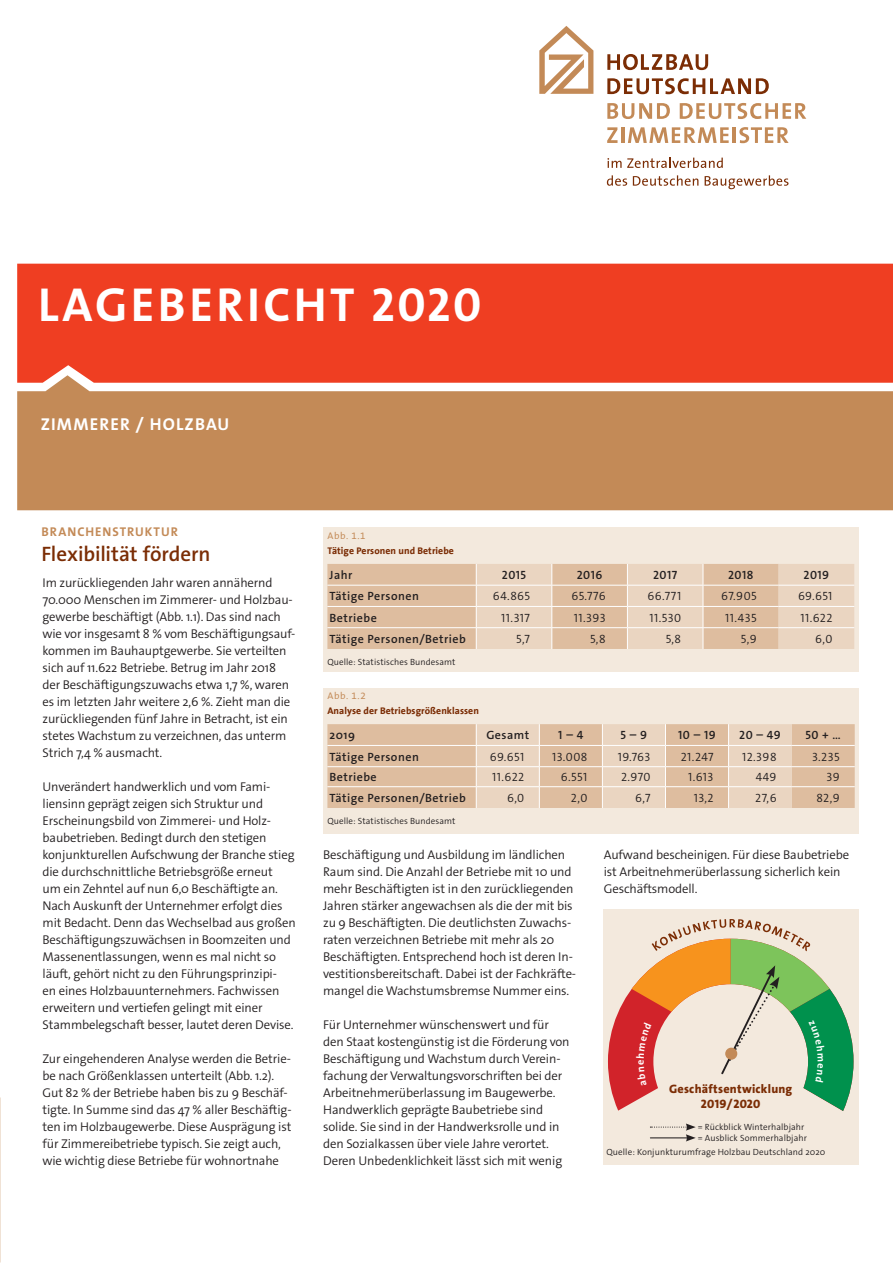
<style>
.page{position:relative;width:893px;height:1263px;background:#fff}
.page>*{position:absolute;margin:0;border:0;box-sizing:border-box;transform-origin:0 0}
.t1{font:700 48px "The Sans Os F";letter-spacing:.07em;color:#fff}
.t2{font:600 21px "The Sans Os F";letter-spacing:-.005em;color:#7b2d05}
.t3{font:700 17.25px "The Sans Os F";letter-spacing:.07em;color:#fff}
.t4{font:300 12.75px/17px "The Sans Os F";letter-spacing:-.01em;color:#231f20}
.t5{font:700 12.75px "The Sans Os F";letter-spacing:.075em;color:#c38a57}
.t6{font:800 12.15px/15.8px "The Sans Os F";letter-spacing:.02em;color:#7b2d05;text-align:center}
.t7{font:300 12px "The Sans Os F";letter-spacing:.04em;color:#231f20}
.t8{font:600 12px "The Sans Os F";letter-spacing:.04em;color:#231f20}
.t9{font:700 9.75px "The Sans Office LF";letter-spacing:.005em;color:#7b2d05}
.t10{font:9.75px "The Sans Office LF";letter-spacing:.065em;color:#c38a57}
.t11{font:300 9px/10.8px "The Sans Os F";letter-spacing:.01em;color:#231f20}
</style>
<div class="page">
<div style="left:323px;top:527px;width:536px;height:145px;background:#f3e9dd"></div>
<svg style="left:539px;top:26px;width:54px;height:68px"></svg>
<svg style="left:607px;top:54px;width:101px;height:16px"></svg>
<svg style="left:607px;top:78px;width:162px;height:16px"></svg>
<svg style="left:607px;top:103px;width:63px;height:16px"></svg>
<svg style="left:680px;top:103px;width:126px;height:16px"></svg>
<svg style="left:607px;top:127px;width:10px;height:16px"></svg>
<hr style="left:621px;top:127px;width:3px;height:16px;background:#c38a57">
<svg style="left:628px;top:127px;width:101px;height:16px"></svg>
<hr style="left:733px;top:127px;width:3px;height:16px;background:#c38a57">
<svg style="left:739px;top:127px;width:50px;height:16px"></svg>
<svg style="left:607px;top:158px;width:116px;height:10px"></svg>
<svg style="left:607px;top:175px;width:20px;height:11px"></svg>
<svg style="left:633px;top:175px;width:65px;height:11px"></svg>
<svg style="left:705px;top:175px;width:83px;height:14px"></svg>
<div style="left:17px;top:264px;width:876px;height:111px;background:#ef3e22"></div>
<svg style="left:17px;top:375px;width:876px;height:135px;fill:#c38a57"></svg>
<div style="left:323px;top:687px;width:536px;height:146px;background:#f3e9dd"></div>
<div style="left:603px;top:909px;width:255px;height:256px;background:#f3e9dd"></div>
<svg style="left:650px;top:1123px;width:46px;height:18px"></svg>
<svg style="left:327px;top:564px;width:527px;height:85px"></svg>
<hr style="left:779px;top:627px;width:75px;height:1px;background:#fff">
<svg style="left:327px;top:724px;width:528px;height:84px"></svg>
<hr style="left:792px;top:786px;width:63px;height:1px;background:#fff">
<svg style="left:608px;top:919px;width:245px;height:192px"></svg>
<h1 class="t1" style="left:38px;top:274px;width:445px">LAGEBERICHT 2020</h1>
<h3 class="t3" style="left:41px;top:413px;width:190px">ZIMMERER / HOLZBAU</h3>
<p class="t5" style="left:42px;top:523px;width:138px">BRANCHENSTRUKTUR</p>
<h2 class="t2" style="left:41px;top:541px;width:171px">Flexibilität fördern</h2>
<p class="t4" style="left:43px;top:574px;width:254px">Im zurückliegenden Jahr waren annähernd 70.000 Menschen im Zimmerer- und Holzbau&shy;gewerbe beschäftigt (Abb. 1.1). Das sind nach wie vor insgesamt 8 % vom Beschäftigungsauf&shy;kommen im Bauhauptgewerbe. Sie verteilten sich auf 11.622 Betriebe. Betrug im Jahr 2018 der Beschäftigungszuwachs etwa 1,7 %, waren es im letzten Jahr weitere 2,6 %. Zieht man die zurückliegenden fünf Jahre in Betracht, ist ein stetes Wachstum zu verzeichnen, das unterm Strich 7,4 % ausmacht.</p>
<p class="t4" style="left:43px;top:778px;width:255px">Unverändert handwerklich und vom Fami&shy;liensinn geprägt zeigen sich Struktur und Erscheinungsbild von Zimmerei- und Holz&shy;baubetrieben. Bedingt durch den stetigen konjunkturellen Aufschwung der Branche stieg die durchschnittliche Betriebsgröße erneut<br>um ein Zehntel auf nun 6,0 Beschäftigte an.<br>Nach Auskunft der Unternehmer erfolgt dies mit Bedacht. Denn das Wechselbad aus großen Beschäftigungszuwächsen in Boomzeiten und Massenentlassungen, wenn es mal nicht so läuft, gehört nicht zu den Führungsprinzipi-<br>en eines Holzbauunternehmers. Fachwissen erweitern und vertiefen gelingt mit einer Stammbelegschaft besser, lautet deren Devise.</p>
<p class="t4" style="left:43px;top:1050px;width:250px">Zur eingehenderen Analyse werden die Betrie&shy;be nach Größenklassen unterteilt (Abb. 1.2).<br>Gut 82 % der Betriebe haben bis zu 9 Beschäf&shy;tigte. In Summe sind das 47 % aller Beschäftig&shy;ten im Holzbaugewerbe. Diese Ausprägung ist für Zimmereibetriebe typisch. Sie zeigt auch, wie wichtig diese Betriebe für wohnortnahe</p>
<p class="t10" style="left:327px;top:530px;width:40px">Abb. 1.1</p>
<p class="t9" style="left:327px;top:545px;width:128px">Tätige Personen und Betriebe</p>
<p class="t8" style="left:330px;top:567px;width:24px">Jahr</p>
<p class="t8" style="left:502px;top:567px;width:26px">2015</p>
<p class="t8" style="left:577px;top:567px;width:27px">2016</p>
<p class="t8" style="left:653px;top:567px;width:26px">2017</p>
<p class="t8" style="left:728px;top:567px;width:27px">2018</p>
<p class="t8" style="left:804px;top:567px;width:27px">2019</p>
<p class="t8" style="left:330px;top:588px;width:91px">Tätige Personen</p>
<p class="t7" style="left:493px;top:588px;width:39px">64.865</p>
<p class="t7" style="left:571px;top:588px;width:36px">65.776</p>
<p class="t7" style="left:648px;top:588px;width:35px">66.771</p>
<p class="t7" style="left:721px;top:588px;width:37px">67.905</p>
<p class="t7" style="left:798px;top:588px;width:36px">69.651</p>
<p class="t8" style="left:330px;top:610px;width:49px">Betriebe</p>
<p class="t7" style="left:501px;top:610px;width:30px">11.317</p>
<p class="t7" style="left:574px;top:610px;width:33px">11.393</p>
<p class="t7" style="left:649px;top:610px;width:33px">11.530</p>
<p class="t7" style="left:725px;top:610px;width:33px">11.435</p>
<p class="t7" style="left:800px;top:610px;width:34px">11.622</p>
<p class="t8" style="left:330px;top:631px;width:138px">Tätige Personen/Betrieb</p>
<p class="t7" style="left:516px;top:631px;width:15px">5,7</p>
<p class="t7" style="left:590px;top:631px;width:17px">5,8</p>
<p class="t7" style="left:666px;top:631px;width:17px">5,8</p>
<p class="t7" style="left:741px;top:631px;width:17px">5,9</p>
<p class="t7" style="left:815px;top:631px;width:19px">6,0</p>
<p class="t11" style="left:327px;top:656px;width:130px">Quelle: Statistisches Bundesamt</p>
<p class="t10" style="left:327px;top:691px;width:40px">Abb. 1.2</p>
<p class="t9" style="left:327px;top:705px;width:153px">Analyse der Betriebsgrößenklassen</p>
<p class="t8" style="left:330px;top:727px;width:27px">2019</p>
<p class="t8" style="left:486px;top:727px;width:44px">Gesamt</p>
<p class="t8" style="left:558px;top:727px;width:27px">1 – 4</p>
<p class="t8" style="left:620px;top:727px;width:28px">5 – 9</p>
<p class="t8" style="left:678px;top:727px;width:39px">10 – 19</p>
<p class="t8" style="left:739px;top:727px;width:43px">20 – 49</p>
<p class="t8" style="left:805px;top:727px;width:37px">50 + …</p>
<p class="t8" style="left:330px;top:749px;width:91px">Tätige Personen</p>
<p class="t7" style="left:490px;top:749px;width:36px">69.651</p>
<p class="t7" style="left:552px;top:749px;width:37px">13.008</p>
<p class="t7" style="left:618px;top:749px;width:34px">19.763</p>
<p class="t7" style="left:681px;top:749px;width:34px">21.247</p>
<p class="t7" style="left:742px;top:749px;width:36px">12.398</p>
<p class="t7" style="left:812px;top:749px;width:29px">3.235</p>
<p class="t8" style="left:330px;top:769px;width:49px">Betriebe</p>
<p class="t7" style="left:492px;top:769px;width:34px">11.622</p>
<p class="t7" style="left:561px;top:769px;width:28px">6.551</p>
<p class="t7" style="left:621px;top:769px;width:31px">2.970</p>
<p class="t7" style="left:688px;top:769px;width:27px">1.613</p>
<p class="t7" style="left:756px;top:769px;width:22px">449</p>
<p class="t7" style="left:826px;top:769px;width:15px">39</p>
<p class="t8" style="left:330px;top:790px;width:138px">Tätige Personen/Betrieb</p>
<p class="t7" style="left:507px;top:790px;width:19px">6,0</p>
<p class="t7" style="left:571px;top:790px;width:18px">2,0</p>
<p class="t7" style="left:635px;top:790px;width:17px">6,7</p>
<p class="t7" style="left:694px;top:790px;width:21px">13,2</p>
<p class="t7" style="left:755px;top:790px;width:23px">27,6</p>
<p class="t7" style="left:816px;top:790px;width:25px">82,9</p>
<p class="t11" style="left:327px;top:815px;width:130px">Quelle: Statistisches Bundesamt</p>
<p class="t4" style="left:323px;top:846px;width:254px">Beschäftigung und Ausbildung im ländlichen Raum sind. Die Anzahl der Betriebe mit 10 und mehr Beschäftigten ist in den zurückliegenden Jahren stärker angewachsen als die der mit bis zu 9 Beschäftigten. Die deutlichsten Zuwachs&shy;raten verzeichnen Betriebe mit mehr als 20<br>Beschäftigten. Entsprechend hoch ist deren In&shy;vestitionsbereitschaft. Dabei ist der Fachkräfte&shy;mangel die Wachstumsbremse Nummer eins.</p>
<p class="t4" style="left:323px;top:1016px;width:248px">Für Unternehmer wünschenswert und für den Staat kostengünstig ist die Förderung von Beschäftigung und Wachstum durch Verein&shy;fachung der Verwaltungsvorschriften bei der Arbeitnehmerüberlassung im Baugewerbe.<br>Handwerklich geprägte Baubetriebe sind solide. Sie sind in der Handwerksrolle und in den Sozialkassen über viele Jahre verortet.<br>Deren Unbedenklichkeit lässt sich mit wenig</p>
<p class="t4" style="left:604px;top:846px;width:247px">Aufwand bescheinigen. Für diese Baubetriebe ist Arbeitnehmerüberlassung sicherlich kein<br>Geschäftsmodell.</p>
<p class="t6" style="left:669px;top:1081px;width:125px">Geschäftsentwicklung<br>2019/2020</p>
<p class="t11" style="left:698px;top:1121px;width:111px">= Rückblick Winterhalbjahr = Ausblick Sommerhalbjahr</p>
<p class="t11" style="left:607px;top:1147px;width:220px">Quelle: Konjunkturumfrage Holzbau Deutschland 2020</p>
</div>
